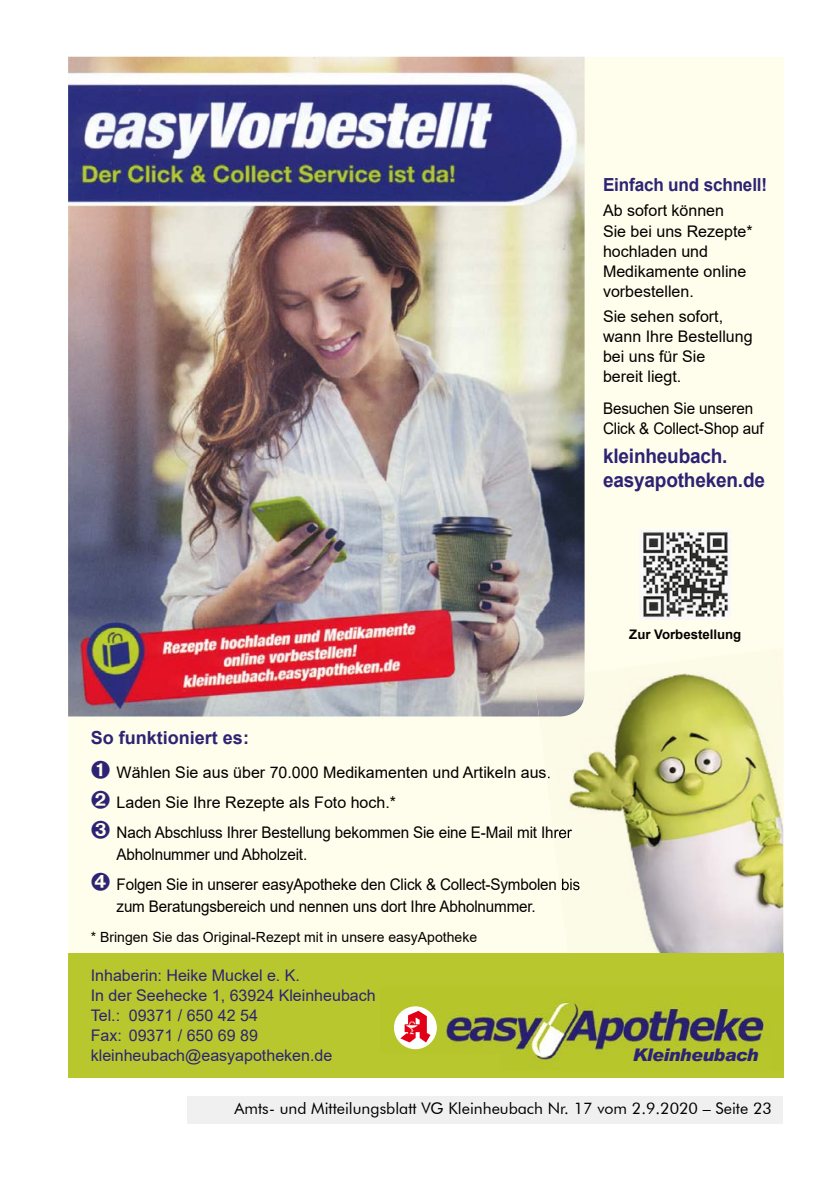
<style>
.page{position:relative;width:840px;height:1191px;background:#fff}
.page>*{position:absolute;margin:0;border:0;box-sizing:border-box;transform-origin:0 0}
.t1{font:700 20px/24px "Arial";letter-spacing:-.01em;color:#2d2375;scale:.95 1}
.t2{font:700 18px "Arial";letter-spacing:-.01em;color:#2d2375;scale:.95 1}
.t3{font:700 18px "Arial";letter-spacing:-.01em;color:#2d2375}
.t4{font:italic 900 17.4px "Arial";letter-spacing:-.025em;color:#2d2375}
.t5{font:16px/20px "Arial";letter-spacing:-.01em;color:#000}
.t6{font:16px/30px "Arial";letter-spacing:-.01em;color:#000;scale:.95 1}
.t7{font:16px/20px "Arial";color:#2d2375}
.t8{font:16px "Futura BT";color:#000}
.t9{font:14px "Arial";color:#000}
.t10{font:700 13.2px "Arial";color:#000}
</style>
<div class="page">
<div style="left:187px;top:1097px;width:595px;height:27px;background:#f0f0f0"></div>
<div style="left:68px;top:57px;width:714px;height:1020px;background:#fffdeb"></div>
<img style="left:68px;top:57px;width:516px;height:659px">
<img style="left:639px;top:529px;width:91px;height:91px">
<img style="left:538px;top:648px;width:244px;height:304px">
<img style="left:534px;top:672px;width:50px;height:44px">
<svg style="left:545px;top:766px;width:4px;height:12px"></svg>
<img style="left:552px;top:826px;width:19px;height:15px">
<img style="left:558px;top:878px;width:22px;height:15px">
<div style="left:68px;top:952px;width:714px;height:125px;background:#b8c72d"></div>
<img style="left:394px;top:1000px;width:376px;height:65px">
<div style="left:394px;top:1006px;width:42px;height:43px;background:#fff;border-radius:50%"></div>
<svg style="left:400px;top:1010px;width:30px;height:32px"></svg>
<p class="t2" style="left:602px;top:172px;width:174px">Einfach und schnell!</p>
<p class="t5" style="left:602px;top:201px;width:151px">Ab sofort können<br>Sie bei uns Rezepte* hochladen und<br>Medikamente online vorbestellen.</p>
<p class="t5" style="left:602px;top:306px;width:151px">Sie sehen sofort, wann Ihre Bestellung bei uns für Sie<br>bereit liegt.</p>
<p class="t6" style="left:602px;top:398px;width:170px;line-height:20px">Besuchen Sie unseren<br>Click &amp; Collect-Shop auf</p>
<p class="t1" style="left:602px;top:444px;width:172px">kleinheubach. easyapotheken.de</p>
<p class="t3" style="left:91px;top:725px;width:160px">So funktioniert es:</p>
<p class="t5" style="left:116px;top:757px;width:456px;line-height:29.8px">Wählen Sie aus über 70.000 Medikamenten und Artikeln aus.<br>Laden Sie Ihre Rezepte als Foto hoch.*<br>Nach Abschluss Ihrer Bestellung bekommen Sie eine E-Mail mit Ihrer</p>
<p class="t6" style="left:116px;top:839px;width:489px">Abholnummer und Abholzeit.<br>Folgen Sie in unserer easyApotheke den Click &amp; Collect-Symbolen bis</p>
<p class="t6" style="left:116px;top:891px;width:442px">zum Beratungsbereich und nennen uns dort Ihre Abholnummer.</p>
<p class="t9" style="left:91px;top:927px;width:387px">* Bringen Sie das Original-Rezept mit in unsere easyApotheke</p>
<p class="t7" style="left:91px;top:964px;width:286px">Inhaberin: Heike Muckel e. K.<br>In der Seehecke 1, 63924 Kleinheubach<br>Tel.: 09371 / 650 42 54<br>Fax: 09371 / 650 69 89 kleinheubach@easyapotheken.de</p>
<p class="t10" style="left:629px;top:624px;width:113px">Zur Vorbestellung</p>
<p class="t4" style="left:632px;top:1044px;width:127px">Kleinheubach</p>
<p class="t8" style="left:234px;top:1098px;width:538px">Amts- und Mitteilungsblatt VG Kleinheubach Nr. 17 vom 2.9.2020 – Seite 23</p>
</div>
